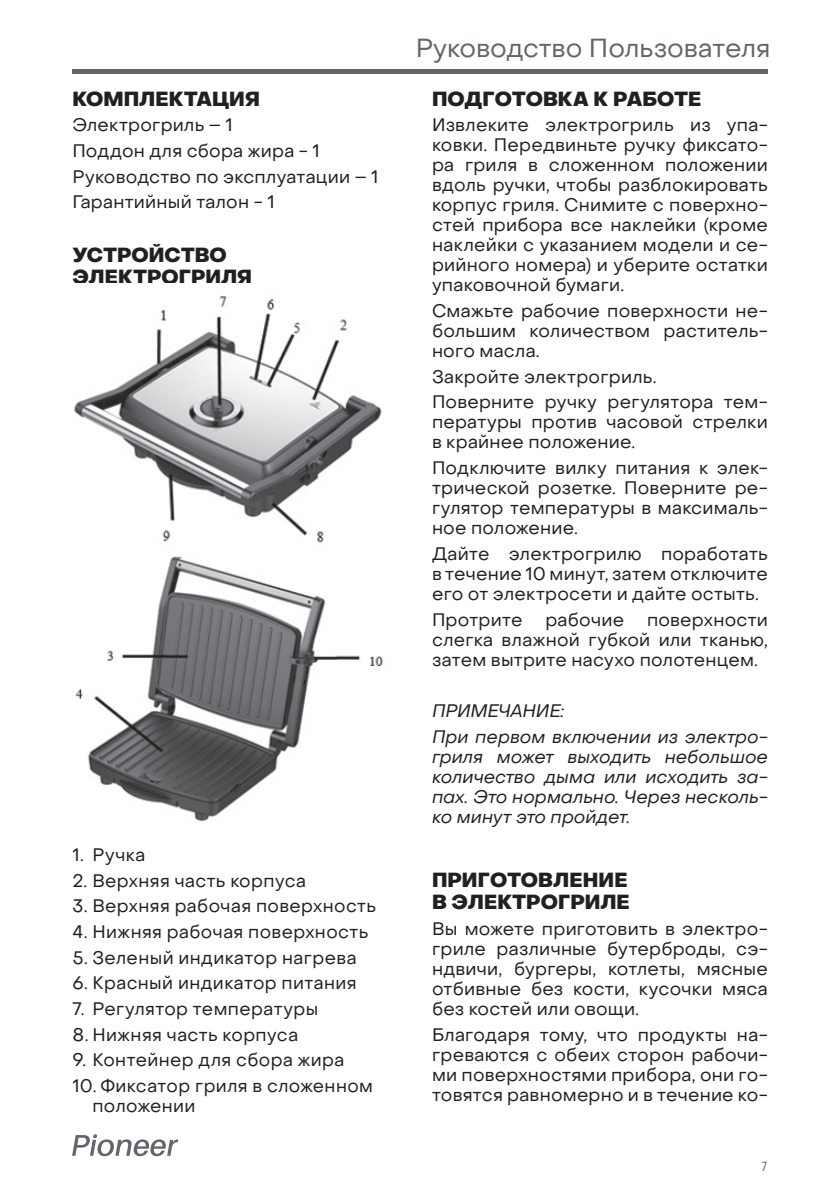
<style>
.page{position:relative;width:840px;height:1191px;background:#fff}
.page>*{position:absolute;margin:0;border:0;box-sizing:border-box;transform-origin:0 0}
.t1{font:26px "Object Sans";color:#626669}
.Заголовки{font:800 20px/22px "Object Sans";letter-spacing:.005em;color:#231f20}
.Основной_текстовый_б{font:800 20px "Object Sans";color:#231f20}
.Основной_текстовый_б-2{font:18px/20px "Object Sans";letter-spacing:.015em;color:#231f20;text-align:justify}
.Основной_текст{font:18px/20px "Object Sans";letter-spacing:.015em;color:#231f20;text-align:justify}
.Основной_текст_для_с{font:18px/20px "Object Sans";letter-spacing:.025em;color:#231f20}
.Примечание{font:italic 18px/20px "Object Sans";letter-spacing:-.005em;color:#231f20;text-align:justify}
.t2{font:condensed 14.2px "Myriad Pro";color:#626669}
</style>
<div class="page">
<hr style="left:72px;top:69px;width:695px;height:4px;background:#626669">
<svg style="left:72px;top:1134px;width:106px;height:22px"></svg>
<img style="left:74px;top:296px;width:308px;height:247px">
<img style="left:75px;top:556px;width:309px;height:265px">
<p class="Заголовки" style="left:72px;top:88px;width:189px">КОМПЛЕКТАЦИЯ</p>
<p class="Основной_текстовый_б-2" style="left:72px;top:115px;width:162px">Электрогриль – 1</p>
<p class="Основной_текстовый_б-2" style="left:72px;top:141px;width:249px">Поддон для сбора жира - 1</p>
<p class="Основной_текстовый_б-2" style="left:72px;top:166px;width:307px">Руководство по эксплуатации – 1</p>
<p class="Основной_текстовый_б-2" style="left:72px;top:192px;width:203px">Гарантийный талон - 1</p>
<p class="Заголовки" style="left:72px;top:244px;width:181px">УСТРОЙСТВО<br>ЭЛЕКТРОГРИЛЯ</p>
<p class="Основной_текст_для_с" style="left:72px;top:844px;width:74px">1. Ручка</p>
<p class="Основной_текст_для_с" style="left:72px;top:870px;width:235px">2. Верхняя часть корпуса</p>
<p class="Основной_текст_для_с" style="left:72px;top:896px;width:305px">3. Верхняя рабочая поверхность</p>
<p class="Основной_текст_для_с" style="left:72px;top:921px;width:297px">4. Нижняя рабочая поверхность</p>
<p class="Основной_текст_для_с" style="left:72px;top:947px;width:285px">5. Зеленый индикатор нагрева</p>
<p class="Основной_текст_для_с" style="left:72px;top:973px;width:286px">6. Красный индикатор питания</p>
<p class="Основной_текст_для_с" style="left:72px;top:998px;width:247px">7. Регулятор температуры</p>
<p class="Основной_текст_для_с" style="left:72px;top:1024px;width:227px">8. Нижняя часть корпуса</p>
<p class="Основной_текст_для_с" style="left:72px;top:1050px;width:273px">9. Контейнер для сбора жира</p>
<p class="Основной_текст_для_с" style="left:92px;top:1075px;width:282px;text-indent:-20px">10. Фиксатор гриля в сложенном положении</p>
<h1 class="t1" style="left:415px;top:32px;width:356px">Руководство Пользователя</h1>
<p class="Основной_текстовый_б" style="left:432px;top:86px;width:270px">ПОДГОТОВКА К РАБОТЕ</p>
<p class="Основной_текстовый_б-2" style="left:432px;top:115px;width:337px">Извлеките электрогриль из упа&shy;ковки. Передвиньте ручку фиксато&shy;ра гриля в сложенном положении вдоль ручки, чтобы разблокировать корпус гриля. Снимите с поверхно&shy;стей прибора все наклейки (кроме наклейки с указанием модели и се&shy;рийного номера) и уберите остатки упаковочной бумаги.</p>
<p class="Основной_текстовый_б-2" style="left:432px;top:301px;width:337px">Смажьте рабочие поверхности не&shy;большим количеством раститель&shy;ного масла.</p>
<p class="Основной_текстовый_б-2" style="left:432px;top:366px;width:226px">Закройте электрогриль.</p>
<p class="Основной_текстовый_б-2" style="left:432px;top:392px;width:337px">Поверните ручку регулятора тем&shy;пературы против часовой стрелки в крайнее положение.</p>
<p class="Основной_текстовый_б-2" style="left:432px;top:458px;width:337px">Подключите вилку питания к элек&shy;трической розетке. Поверните ре&shy;гулятор температуры в максималь&shy;ное положение.</p>
<p class="Основной_текстовый_б-2" style="left:432px;top:543px;width:337px">Дайте электрогрилю поработать в течение 10 минут, затем отключите его от электросети и дайте остыть.</p>
<p class="Основной_текстовый_б-2" style="left:432px;top:609px;width:92px">Протрите</p>
<p class="Основной_текстовый_б-2" style="left:545px;top:609px;width:80px">рабочие</p>
<p class="Основной_текстовый_б-2" style="left:432px;top:609px;width:337px;text-indent:215px">поверхности слегка влажной губкой или тканью, затем вытрите насухо полотенцем.</p>
<p class="Примечание" style="left:432px;top:700px;width:134px">ПРИМЕЧАНИЕ:</p>
<p class="Примечание" style="left:432px;top:726px;width:337px">При первом включении из электро&shy;гриля может выходить небольшое количество дыма или исходить за&shy;пах. Это нормально. Через несколь&shy;ко минут это пройдет.</p>
<p class="Заголовки" style="left:432px;top:869px;width:199px">ПРИГОТОВЛЕНИЕ<br>В ЭЛЕКТРОГРИЛЕ</p>
<p class="Основной_текст" style="left:432px;top:918px;width:337px">Вы можете приготовить в электро&shy;гриле различные бутерброды, сэ&shy;ндвичи, бургеры, котлеты, мясные отбивные без кости, кусочки мяса без костей или овощи.</p>
<p class="Основной_текст" style="left:432px;top:1024px;width:337px">Благодаря тому, что продукты на&shy;греваются с обеих сторон рабочи&shy;ми поверхностями прибора, они го&shy;товятся равномерно и в течение ко-</p>
<p class="t2" style="left:761px;top:1158px;width:7px">7</p>
</div>
